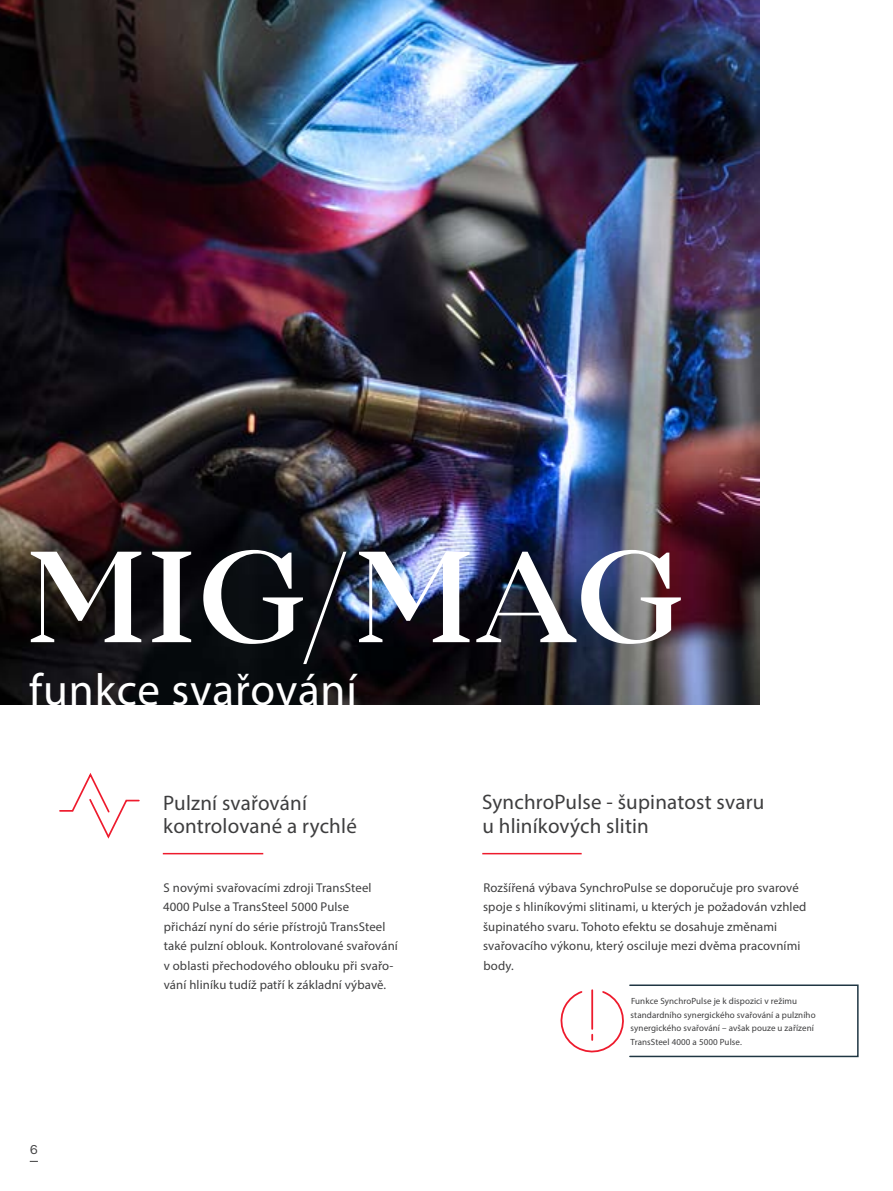
<style>
.page{position:relative;width:893px;height:1191px;background:#fff}
.page>*{position:absolute;margin:0;border:0;box-sizing:border-box;transform-origin:0 0}
.t1{font:500 135px "Mirador";letter-spacing:.02em;color:#fff}
.t2{font:45px "Myriad Pro";letter-spacing:.02em;color:#fff}
.t3{font:21px/22.5px "Myriad Pro";letter-spacing:.01em;color:#3e3e3f}
.t4{font:12.75px/19.5px "Myriad Pro";letter-spacing:.01em;color:#3e3e3f}
.t5{font:12.75px "Rational Text";color:#3e3e3f}
.t6{font:9px/13.5px "Myriad Pro";letter-spacing:.01em;color:#3e3e3f}
</style>
<div class="page">
<svg style="left:59px;top:773px;width:81px;height:66px"></svg>
<svg style="left:560px;top:989px;width:70px;height:69px"></svg>
<hr style="left:163px;top:853px;width:100px;height:1px;background:#ee1b2d">
<hr style="left:482px;top:853px;width:100px;height:1px;background:#ee1b2d">
<div style="left:629px;top:984px;width:230px;height:73px;border:2px solid #1f3643"></div>
<img style="left:0;top:0;width:759px;height:704px">
<h1 class="t1" style="left:27px;top:518px;width:657px">MIG/MAG</h1>
<h2 class="t2" style="left:29px;top:662px;width:329px">funkce svařování</h2>
<h3 class="t3" style="left:163px;top:791px;width:195px">Pulzní svařování kontrolované a rychlé</h3>
<h3 class="t3" style="left:482px;top:789px;width:284px;line-height:24px">SynchroPulse - šupinatost svaru u hliníkových slitin</h3>
<p class="t5" style="left:30px;top:1142px;width:10px">6</p>
<p class="t4" style="left:163px;top:877px;width:236px">S novými svařovacími zdroji TransSteel 4000 Pulse a TransSteel 5000 Pulse<br>přichází nyní do série přístrojů TransSteel také pulzní oblouk. Kontrolované svařování v oblasti přechodového oblouku při svařo&shy;vání hliníku tudíž patří k základní výbavě.</p>
<p class="t4" style="left:483px;top:877px;width:325px">Rozšířená výbava SynchroPulse se doporučuje pro svarové spoje s hliníkovými slitinami, u kterých je požadován vzhled šupinatého svaru. Tohoto efektu se dosahuje změnami svařovacího výkonu, který osciluje mezi dvěma pracovními body.</p>
<p class="t6" style="left:630px;top:994px;width:187px">Funkce SynchroPulse je k dispozici v režimu standardního synergického svařování a pulzního synergického svařování – avšak pouze u zařízení TransSteel 4000 a 5000 Pulse.</p>
</div>
